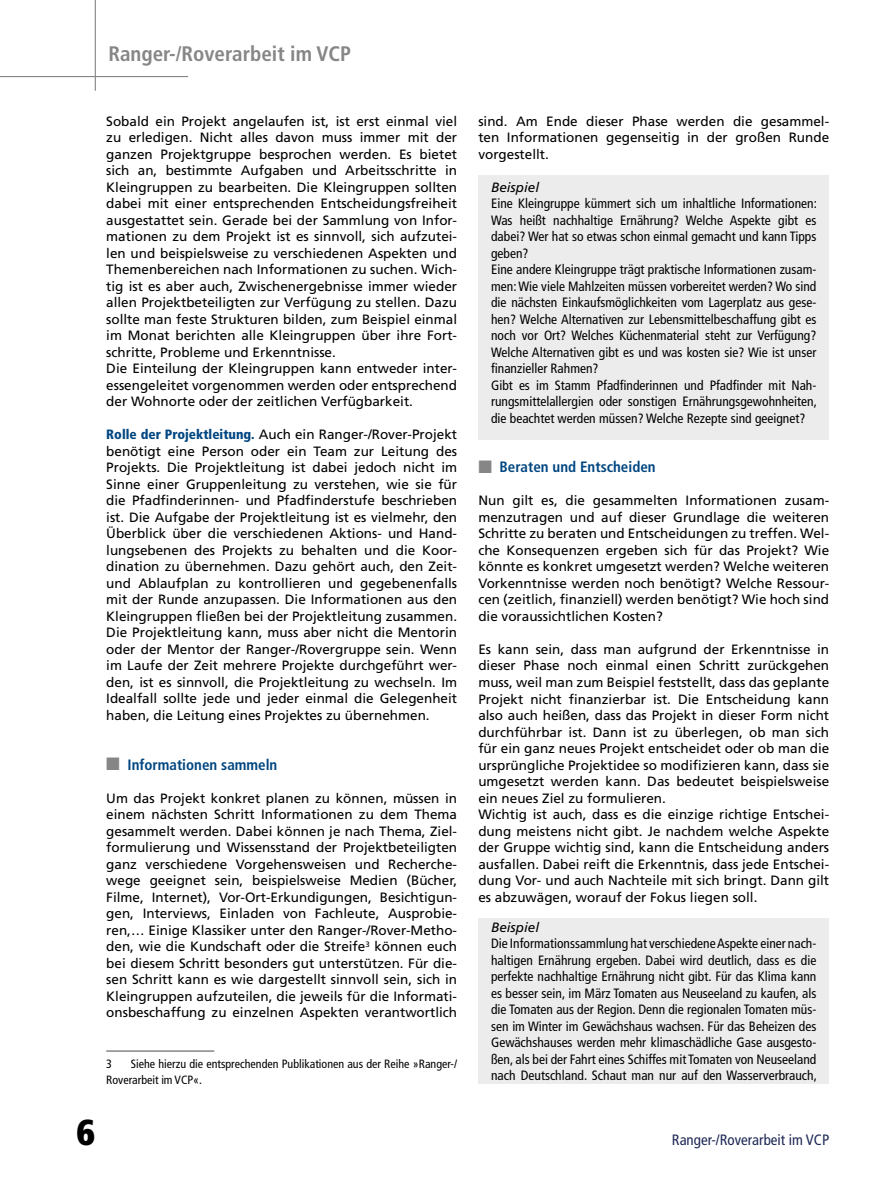
<style>
.page{position:relative;width:893px;height:1191px;background:#fff}
.page>*{position:absolute;margin:0;border:0;box-sizing:border-box;transform-origin:0 0}
.t1{font:900 condensed 36px "Frutiger LT Std";color:#000}
.t2{font:700 condensed 21px "Frutiger LT Std";color:#868686}
.t3{font:700 condensed 15px "Frutiger LT Std";color:#004681}
.t4{font:condensed 15px "Frutiger LT Std";color:#1e2955}
.t5{font:13.5px/16.5px "Frutiger LT Std";color:#000;text-align:justify}
.t6{font:condensed 13.5px/16.5px "Frutiger LT Std";color:#000}
.t7{font:italic 13.5px "Frutiger LT Std";color:#000}
.t8{font:condensed 12px/16.5px "Frutiger LT Std";color:#000}
.s1{font-weight:900;font-stretch:condensed;color:#004681}
.s2{color:#868686}
</style>
<div class="page">
<hr style="left:0;top:76px;width:188px;height:1px;background:#868686">
<hr style="left:95px;top:0;width:1px;height:91px;background:#868686">
<div style="left:478px;top:175px;width:351px;height:264px;background:#ececec"></div>
<div style="left:478px;top:918px;width:351px;height:166px;background:#ececec"></div>
<hr style="left:106px;top:1050px;width:108px;height:1px;background:#868686">
<h2 class="t2" style="left:108px;top:41px;width:244px">Ranger-/Roverarbeit im VCP</h2>
<p class="t5" style="left:106px;top:113px;width:352px;text-align:left">Sobald ein Projekt angelaufen ist, ist erst einmal viel zu erledigen. Nicht alles davon muss immer mit der ganzen Projektgruppe besprochen werden. Es bietet sich an, bestimmte Aufgaben und Arbeitsschritte in Kleingruppen zu bearbeiten. Die Kleingruppen sollten dabei mit einer entsprechenden Entscheidungsfreiheit ausgestattet sein. Gerade bei der Sammlung von Infor&shy;mationen zu dem Projekt ist es sinnvoll, sich aufzutei&shy;len und beispielsweise zu verschiedenen Aspekten und Themenbereichen nach Informationen zu suchen. Wich&shy;tig ist es aber auch, Zwischenergebnisse immer wieder allen Projektbeteiligten zur Verfügung zu stellen. Dazu sollte man feste Strukturen bilden, zum Beispiel einmal im Monat berichten alle Kleingruppen über ihre Fort&shy;schritte, Probleme und Erkenntnisse.<br>Die Einteilung der Kleingruppen kann entweder inter&shy;essengeleitet vorgenommen werden oder entsprechend der Wohnorte oder der zeitlichen Verfügbarkeit.</p>
<p class="t5" style="left:106px;top:426px;width:352px"><span class="s1">Rolle der Projektleitung.</span> Auch ein Ranger-/Rover-Projekt benötigt eine Person oder ein Team zur Leitung des Projekts. Die Projektleitung ist dabei jedoch nicht im Sinne einer Gruppenleitung zu verstehen, wie sie für die Pfadfinderinnen- und Pfadfinderstufe beschrieben ist. Die Aufgabe der Projektleitung ist es vielmehr, den Überblick über die verschiedenen Aktions- und Hand&shy;lungsebenen des Projekts zu behalten und die Koor&shy;dination zu übernehmen. Dazu gehört auch, den Zeit&shy;und Ablaufplan zu kontrollieren und gegebenenfalls mit der Runde anzupassen. Die Informationen aus den Kleingruppen fließen bei der Projektleitung zusammen.<br>Die Projektleitung kann, muss aber nicht die Mentorin oder der Mentor der Ranger-/Rovergruppe sein. Wenn im Laufe der Zeit mehrere Projekte durchgeführt wer&shy;den, ist es sinnvoll, die Projektleitung zu wechseln. Im Idealfall sollte jede und jeder einmal die Gelegenheit haben, die Leitung eines Projektes zu übernehmen.</p>
<p class="t3" style="left:106px;top:755px;width:173px"><span class="s2">■</span> Informationen sammeln</p>
<p class="t5" style="left:106px;top:789px;width:352px">Um das Projekt konkret planen zu können, müssen in einem nächsten Schritt Informationen zu dem Thema gesammelt werden. Dabei können je nach Thema, Ziel&shy;formulierung und Wissensstand der Projektbeteiligten ganz verschiedene Vorgehensweisen und Recherche&shy;wege geeignet sein, beispielsweise Medien (Bücher, Filme, Internet), Vor-Ort-Erkundigungen, Besichtigun&shy;gen, Interviews, Einladen von Fachleute, Ausprobie&shy;ren,… Einige Klassiker unter den Ranger-/Rover-Metho&shy;den, wie die Kundschaft oder die Streife<sup>3</sup> können euch bei diesem Schritt besonders gut unterstützen. Für die&shy;sen Schritt kann es wie dargestellt sinnvoll sein, sich in Kleingruppen aufzuteilen, die jeweils für die Informati&shy;onsbeschaffung zu einzelnen Aspekten verantwortlich</p>
<p class="t8" style="left:106px;top:1055px;width:7px">3</p>
<p class="t8" style="left:106px;top:1055px;width:352px;text-indent:24px">Siehe hierzu die entsprechenden Publikationen aus der Reihe »Ranger-/<br>Roverarbeit im VCP«.</p>
<h1 class="t1" style="left:77px;top:1110px;width:20px">6</h1>
<p class="t5" style="left:478px;top:113px;width:352px">sind. Am Ende dieser Phase werden die gesammel&shy;ten Informationen gegenseitig in der großen Runde vorgestellt.</p>
<p class="t7" style="left:491px;top:179px;width:50px">Beispiel</p>
<p class="t6" style="left:491px;top:195px;width:327px">Eine Kleingruppe kümmert sich um inhaltliche Informationen:<br>Was heißt nachhaltige Ernährung? Welche Aspekte gibt es dabei? Wer hat so etwas schon einmal gemacht und kann Tipps geben?<br>Eine andere Kleingruppe trägt praktische Informationen zusam&shy;men: Wie viele Mahlzeiten müssen vorbereitet werden? Wo sind die nächsten Einkaufsmöglichkeiten vom Lagerplatz aus gese&shy;hen? Welche Alternativen zur Lebensmittelbeschaffung gibt es noch vor Ort? Welches Küchenmaterial steht zur Verfügung?<br>Welche Alternativen gibt es und was kosten sie? Wie ist unser finanzieller Rahmen?<br>Gibt es im Stamm Pfadfinderinnen und Pfadfinder mit Nah&shy;rungsmittelallergien oder sonstigen Ernährungsgewohnheiten, die beachtet werden müssen? Welche Rezepte sind geeignet?</p>
<p class="t3" style="left:478px;top:458px;width:179px"><span class="s2">■</span> Beraten und Entscheiden</p>
<p class="t5" style="left:478px;top:492px;width:352px">Nun gilt es, die gesammelten Informationen zusam&shy;menzutragen und auf dieser Grundlage die weiteren Schritte zu beraten und Entscheidungen zu treffen. Wel&shy;che Konsequenzen ergeben sich für das Projekt? Wie könnte es konkret umgesetzt werden? Welche weiteren Vorkenntnisse werden noch benötigt? Welche Ressour&shy;cen (zeitlich, finanziell) werden benötigt? Wie hoch sind die voraussichtlichen Kosten?</p>
<p class="t5" style="left:478px;top:641px;width:352px;text-align:left">Es kann sein, dass man aufgrund der Erkenntnisse in dieser Phase noch einmal einen Schritt zurückgehen muss, weil man zum Beispiel feststellt, dass das geplante Projekt nicht finanzierbar ist. Die Entscheidung kann also auch heißen, dass das Projekt in dieser Form nicht durchführbar ist. Dann ist zu überlegen, ob man sich für ein ganz neues Projekt entscheidet oder ob man die ursprüngliche Projektidee so modifizieren kann, dass sie umgesetzt werden kann. Das bedeutet beispielsweise ein neues Ziel zu formulieren.<br>Wichtig ist auch, dass es die einzige richtige Entschei&shy;dung meistens nicht gibt. Je nachdem welche Aspekte der Gruppe wichtig sind, kann die Entscheidung anders ausfallen. Dabei reift die Erkenntnis, dass jede Entschei&shy;dung Vor- und auch Nachteile mit sich bringt. Dann gilt es abzuwägen, worauf der Fokus liegen soll.</p>
<p class="t7" style="left:491px;top:919px;width:50px">Beispiel</p>
<p class="t6" style="left:491px;top:935px;width:327px;text-align:justify">Die Informationssammlung hat verschiedene Aspekte einer nach&shy;haltigen Ernährung ergeben. Dabei wird deutlich, dass es die perfekte nachhaltige Ernährung nicht gibt. Für das Klima kann es besser sein, im März Tomaten aus Neuseeland zu kaufen, als die Tomaten aus der Region. Denn die regionalen Tomaten müs&shy;sen im Winter im Gewächshaus wachsen. Für das Beheizen des Gewächshauses werden mehr klimaschädliche Gase ausgesto&shy;ßen, als bei der Fahrt eines Schiffes mit Tomaten von Neuseeland nach Deutschland. Schaut man nur auf den Wasserverbrauch,</p>
<p class="t4" style="left:672px;top:1131px;width:159px">Ranger-/Roverarbeit im VCP</p>
</div>
